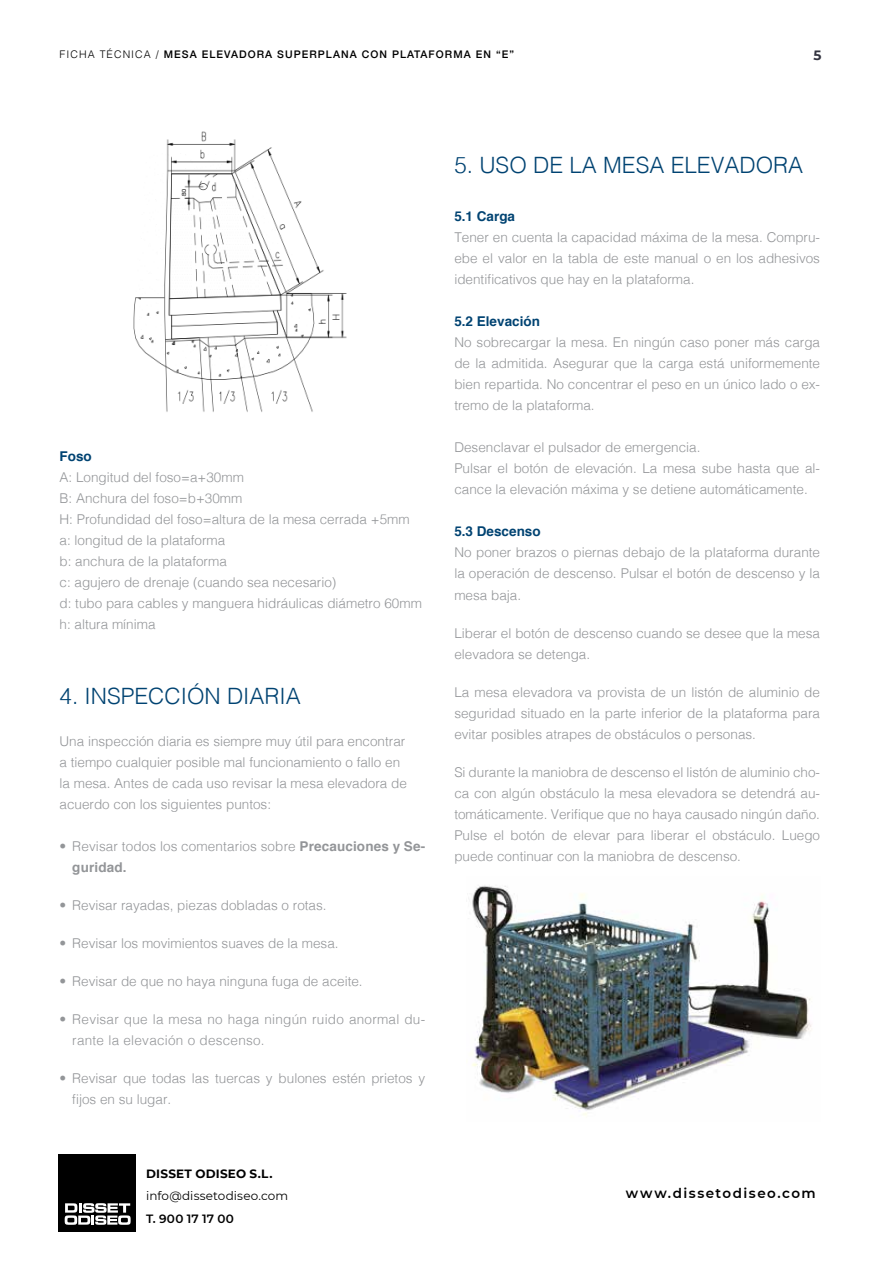
<style>
.page{position:relative;width:893px;height:1263px;background:#fff}
.page>*{position:absolute;margin:0;border:0;box-sizing:border-box;transform-origin:0 0}
.t1{font:300 22.5px "Helvetica";color:#004372}
.t2{font:300 13.5px/21px "Helvetica";color:#939598}
.t3{font:300 13.5px/21px "Helvetica";letter-spacing:.02em;color:#939598}
.t4{font:700 13.5px "Helvetica";color:#004372}
.t5{font:600 13.5px "Montserrat";letter-spacing:.115em;color:#000}
.t6{font:700 13.5px "Montserrat";color:#333440}
.t7{font:12px "Montserrat";letter-spacing:.01em;color:#000}
.t8{font:700 12px "Montserrat";letter-spacing:.02em;color:#000}
.t9{font:600 12px "Montserrat";letter-spacing:.025em;color:#000}
.t10{font:500 10.5px "Helvetica Neue";letter-spacing:.1em;color:#000}
.s1{font-family:"Helvetica";font-weight:300}
.s2{font-weight:700}
</style>
<div class="page">
<div style="left:58px;top:1154px;width:78px;height:78px;background:#000"></div>
<svg style="left:65px;top:1203px;width:66px;height:22px"></svg>
<img style="left:133px;top:131px;width:214px;height:281px">
<img style="left:472px;top:885px;width:339px;height:231px">
<p class="t10" style="left:60px;top:46px;width:456px"><span class="s1">FICHA TÉCNICA /</span> MESA ELEVADORA SUPERPLANA CON PLATAFORMA EN “E”</p>
<p class="t6" style="left:813px;top:45px;width:10px">5</p>
<p class="t4" style="left:60px;top:445px;width:34px">Foso</p>
<p class="t2" style="left:60px;top:466px;width:364px">A: Longitud del foso=a+30mm<br>B: Anchura del foso=b+30mm<br>H: Profundidad del foso=altura de la mesa cerrada +5mm a: longitud de la plataforma<br>b: anchura de la plataforma<br>c: agujero de drenaje (cuando sea necesario)<br>d: tubo para cables y manguera hidráulicas diámetro 60mm h: altura mínima</p>
<h1 class="t1" style="left:60px;top:677px;width:243px">4. INSPECCIÓN DIARIA</h1>
<p class="t2" style="left:60px;top:730px;width:349px">Una inspección diaria es siempre muy útil para encontrar a tiempo cualquier posible mal funcionamiento o fallo en la mesa. Antes de cada uso revisar la mesa elevadora de acuerdo con los siguientes puntos:</p>
<p class="t2" style="left:72px;top:835px;width:354px;text-indent:-13px">• Revisar todos los comentarios sobre <span class="s2">Precauciones y Se&shy;guridad.</span></p>
<p class="t2" style="left:60px;top:894px;width:269px">• Revisar rayadas, piezas dobladas o rotas.</p>
<p class="t2" style="left:60px;top:932px;width:281px">• Revisar los movimientos suaves de la mesa.</p>
<p class="t2" style="left:60px;top:970px;width:305px">• Revisar de que no haya ninguna fuga de aceite.</p>
<p class="t3" style="left:72px;top:1008px;width:354px;text-indent:-13px">• Revisar que la mesa no haga ningún ruido anormal du&shy;rante la elevación o descenso.</p>
<p class="t2" style="left:72px;top:1067px;width:354px;text-indent:-13px">• Revisar que todas las tuercas y bulones estén prietos y fijos en su lugar.</p>
<p class="t8" style="left:146px;top:1165px;width:128px">DISSET ODISEO S.L.</p>
<p class="t7" style="left:146px;top:1188px;width:144px">info@dissetodiseo.com</p>
<p class="t9" style="left:146px;top:1210px;width:89px">T. 900 17 17 00</p>
<h1 class="t1" style="left:454px;top:146px;width:350px">5. USO DE LA MESA ELEVADORA</h1>
<p class="t4" style="left:454px;top:206px;width:62px">5.1 Carga</p>
<p class="t2" style="left:454px;top:226px;width:367px;text-align:justify">Tener en cuenta la capacidad máxima de la mesa. Compru&shy;ebe el valor en la tabla de este manual o en los adhesivos identificativos que hay en la plataforma.</p>
<p class="t4" style="left:454px;top:311px;width:87px">5.2 Elevación</p>
<p class="t2" style="left:454px;top:331px;width:367px;text-align:justify">No sobrecargar la mesa. En ningún caso poner más carga de la admitida. Asegurar que la carga está uniformemente bien repartida. No concentrar el peso en un único lado o ex&shy;tremo de la plataforma.</p>
<p class="t2" style="left:454px;top:436px;width:367px">Desenclavar el pulsador de emergencia.<br>Pulsar el botón de elevación. La mesa sube hasta que al&shy;cance la elevación máxima y se detiene automáticamente.</p>
<p class="t4" style="left:454px;top:521px;width:88px">5.3 Descenso</p>
<p class="t2" style="left:454px;top:541px;width:367px;text-align:justify">No poner brazos o piernas debajo de la plataforma durante la operación de descenso. Pulsar el botón de descenso y la mesa baja.</p>
<p class="t2" style="left:454px;top:621px;width:367px">Liberar el botón de descenso cuando se desee que la mesa elevadora se detenga.</p>
<p class="t2" style="left:454px;top:680px;width:367px;text-align:justify">La mesa elevadora va provista de un listón de aluminio de seguridad situado en la parte inferior de la plataforma para evitar posibles atrapes de obstáculos o personas.</p>
<p class="t2" style="left:454px;top:760px;width:367px;text-align:justify">Si durante la maniobra de descenso el listón de aluminio cho&shy;ca con algún obstáculo la mesa elevadora se detendrá au&shy;tomáticamente. Verifique que no haya causado ningún daño.<br>Pulse el botón de elevar para liberar el obstáculo. Luego puede continuar con la maniobra de descenso.</p>
<p class="t5" style="left:626px;top:1184px;width:191px">www.dissetodiseo.com</p>
</div>
